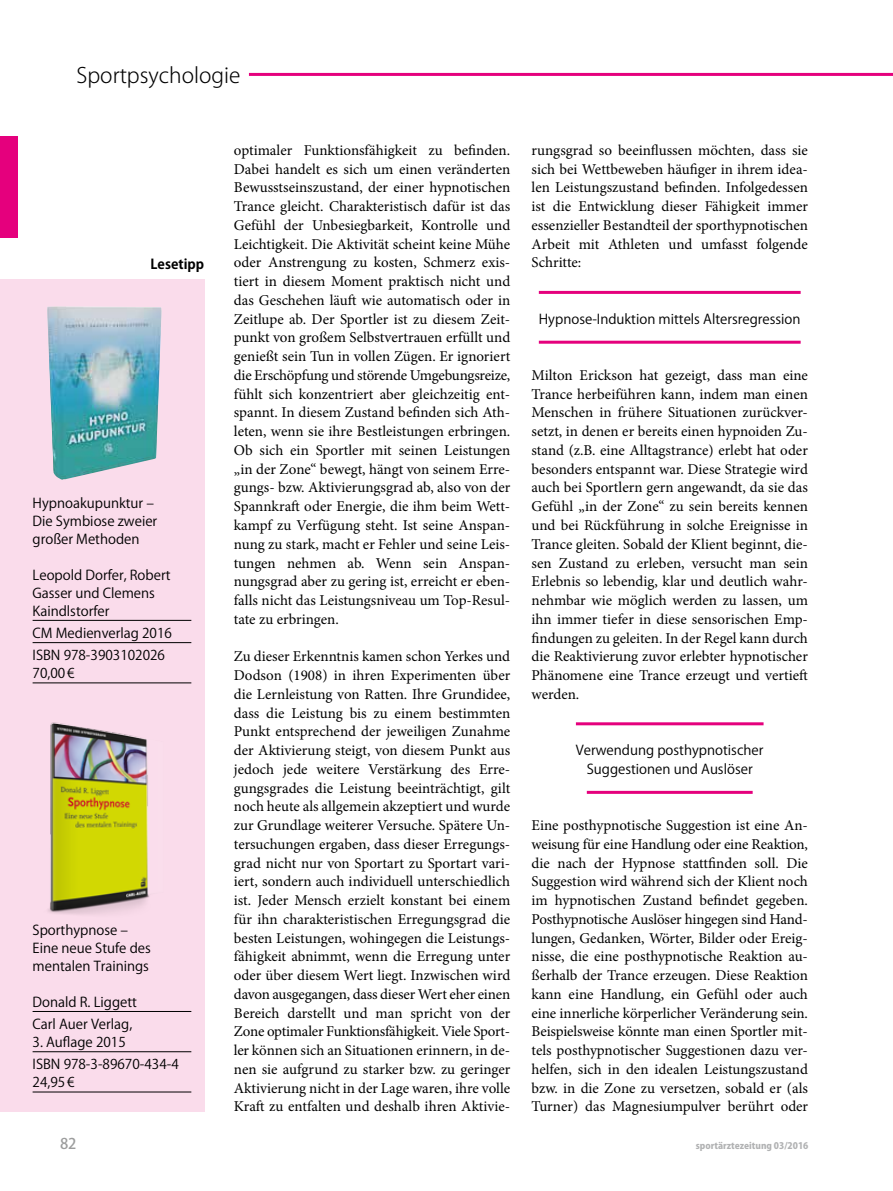
<style>
.page{position:relative;width:893px;height:1191px;background:#fff}
.page>*{position:absolute;margin:0;border:0;box-sizing:border-box;transform-origin:0 0}
.t1{font:300 21px "Koz Go Pro";color:#000}
.t2{font:15px/18.8px "Minion Pro";color:#000;text-align:justify}
.t3{font:500 14.7px "Koz Go Pro";color:#9c9d9d}
.t4{font:13.5px/18px "Koz Go Pro";color:#000}
.t5{font:700 13.5px "Koz Go Pro";color:#000}
.t6{font:800 9px "Koz Go Pro";color:#b1b2b3}
</style>
<div class="page">
<div style="left:0;top:136px;width:18px;height:102px;background:#e5007d"></div>
<hr style="left:539px;top:291px;width:262px;height:3px;background:#e5007d">
<hr style="left:539px;top:341px;width:262px;height:3px;background:#e5007d">
<hr style="left:576px;top:722px;width:188px;height:3px;background:#e5007d">
<hr style="left:587px;top:791px;width:166px;height:3px;background:#e5007d">
<div style="left:0;top:279px;width:204px;height:832px;background:#fadceb"></div>
<hr style="left:33px;top:620px;width:158px;height:1px;background:#000">
<hr style="left:33px;top:642px;width:158px;height:1px;background:#000">
<hr style="left:33px;top:682px;width:158px;height:1px;background:#000">
<hr style="left:33px;top:1011px;width:158px;height:1px;background:#000">
<hr style="left:33px;top:1051px;width:158px;height:1px;background:#000">
<hr style="left:33px;top:1091px;width:158px;height:1px;background:#000">
<img style="left:47px;top:306px;width:115px;height:171px">
<img style="left:48px;top:722px;width:101px;height:192px">
<hr style="left:249px;top:73px;width:644px;height:3px;background:#e5007d">
<h1 class="t1" style="left:77px;top:61px;width:165px">Sportpsychologie</h1>
<p class="t5" style="left:151px;top:255px;width:55px">Lesetipp</p>
<p class="t4" style="left:33px;top:494px;width:126px">Hypnoakupunktur –<br>Die Symbiose zweier großer Methoden</p>
<p class="t4" style="left:33px;top:566px;width:139px">Leopold Dorfer, Robert<br>Gasser und Clemens<br>Kaindlstorfer</p>
<p class="t4" style="left:33px;top:622px;width:141px;line-height:22.2px">CM Medienverlag 2016<br>ISBN 978-3903102026</p>
<p class="t4" style="left:33px;top:664px;width:43px">70,00€</p>
<p class="t4" style="left:33px;top:921px;width:120px">Sporthypnose –<br>Eine neue Stufe des mentalen Trainings</p>
<p class="t4" style="left:33px;top:991px;width:106px;line-height:22.2px">Donald R. Liggett<br>Carl Auer Verlag,</p>
<p class="t4" style="left:33px;top:1031px;width:148px;line-height:22.2px">3. Auflage 2015<br>ISBN 978-3-89670-434-4</p>
<p class="t4" style="left:33px;top:1073px;width:43px">24,95€</p>
<p class="t2" style="left:234px;top:141px;width:278px;text-align:left">optimaler Funktionsfähigkeit zu befinden.<br>Dabei handelt es sich um einen veränderten Bewusstseinszustand, der einer hypnotischen Trance gleicht. Charakteristisch dafür ist das Gefühl der Unbesiegbarkeit, Kontrolle und Leichtigkeit. Die Aktivität scheint keine Mühe oder Anstrengung zu kosten, Schmerz exis&shy;tiert in diesem Moment praktisch nicht und das Geschehen läuft wie automatisch oder in Zeitlupe ab. Der Sportler ist zu diesem Zeit&shy;punkt von großem Selbstvertrauen erfüllt und genießt sein Tun in vollen Zügen. Er ignoriert die Erschöpfung und störende Umgebungsreize, fühlt sich konzentriert aber gleichzeitig ent&shy;spannt. In diesem Zustand befinden sich Ath&shy;leten, wenn sie ihre Bestleistungen erbringen.<br>Ob sich ein Sportler mit seinen Leistungen „in der Zone“ bewegt, hängt von seinem Erre&shy;gungs- bzw. Aktivierungsgrad ab, also von der Spannkraft oder Energie, die ihm beim Wett&shy;kampf zu Verfügung steht. Ist seine Anspan&shy;nung zu stark, macht er Fehler und seine Leis&shy;tungen nehmen ab. Wenn sein Anspan--- nungsgrad aber zu gering ist, erreicht er eben&shy;falls nicht das Leistungsniveau um Top-Resul&shy;tate zu erbringen.</p>
<p class="t2" style="left:234px;top:647px;width:278px">Zu dieser Erkenntnis kamen schon Yerkes und Dodson (1908) in ihren Experimenten über die Lernleistung von Ratten. Ihre Grundidee, dass die Leistung bis zu einem bestimmten Punkt entsprechend der jeweiligen Zunahme der Aktivierung steigt, von diesem Punkt aus jedoch jede weitere Verstärkung des Erre&shy;gungsgrades die Leistung beeinträchtigt, gilt noch heute als allgemein akzeptiert und wurde zur Grundlage weiterer Versuche. Spätere Un&shy;tersuchungen ergaben, dass dieser Erregungs&shy;grad nicht nur von Sportart zu Sportart vari&shy;iert, sondern auch individuell unterschiedlich ist. Jeder Mensch erzielt konstant bei einem für ihn charakteristischen Erregungsgrad die besten Leistungen, wohingegen die Leistungs&shy;fähigkeit abnimmt, wenn die Erregung unter oder über diesem Wert liegt. Inzwischen wird davon ausgegangen, dass dieser Wert eher einen Bereich darstellt und man spricht von der Zone optimaler Funktionsfähigkeit. Viele Sport&shy;ler können sich an Situationen erinnern, in de&shy;nen sie aufgrund zu starker bzw. zu geringer Aktivierung nicht in der Lage waren, ihre volle Kraft zu entfalten und deshalb ihren Aktivie-</p>
<p class="t2" style="left:531px;top:141px;width:278px">rungsgrad so beeinflussen möchten, dass sie sich bei Wettbeweben häufiger in ihrem idea&shy;len Leistungszustand befinden. Infolgedessen ist die Entwicklung dieser Fähigkeit immer essenzieller Bestandteil der sporthypnotischen Arbeit mit Athleten und umfasst folgende Schritte:</p>
<p class="t4" style="left:539px;top:310px;width:263px">Hypnose-Induktion mittels Altersregression</p>
<p class="t2" style="left:531px;top:366px;width:278px">Milton Erickson hat gezeigt, dass man eine Trance herbeiführen kann, indem man einen Menschen in frühere Situationen zurückver&shy;setzt, in denen er bereits einen hypnoiden Zu&shy;stand (z.B. eine Alltagstrance) erlebt hat oder besonders entspannt war. Diese Strategie wird auch bei Sportlern gern angewandt, da sie das Gefühl „in der Zone“ zu sein bereits kennen und bei Rückführung in solche Ereignisse in Trance gleiten. Sobald der Klient beginnt, die&shy;sen Zustand zu erleben, versucht man sein Erlebnis so lebendig, klar und deutlich wahr&shy;nehmbar wie möglich werden zu lassen, um ihn immer tiefer in diese sensorischen Emp&shy;findungen zu geleiten. In der Regel kann durch die Reaktivierung zuvor erlebter hypnotischer Phänomene eine Trance erzeugt und vertieft werden.</p>
<p class="t4" style="left:576px;top:741px;width:189px;line-height:18.8px;text-align:center">Verwendung posthypnotischer<br>Suggestionen und Auslöser</p>
<p class="t2" style="left:531px;top:816px;width:278px">Eine posthypnotische Suggestion ist eine An&shy;weisung für eine Handlung oder eine Reaktion, die nach der Hypnose stattfinden soll. Die Suggestion wird während sich der Klient noch im hypnotischen Zustand befindet gegeben.<br>Posthypnotische Auslöser hingegen sind Hand&shy;lungen, Gedanken, Wörter, Bilder oder Ereig&shy;nisse, die eine posthypnotische Reaktion au&shy;ßerhalb der Trance erzeugen. Diese Reaktion kann eine Handlung, ein Gefühl oder auch eine innerliche körperlicher Veränderung sein.<br>Beispielsweise könnte man einen Sportler mit&shy;tels posthypnotischer Suggestionen dazu ver&shy;helfen, sich in den idealen Leistungszustand bzw. in die Zone zu versetzen, sobald er (als Turner) das Magnesiumpulver berührt oder</p>
<p class="t3" style="left:60px;top:1134px;width:18px">82</p>
<p class="t6" style="left:696px;top:1139px;width:114px">sportärztezeitung 03/2016</p>
</div>
